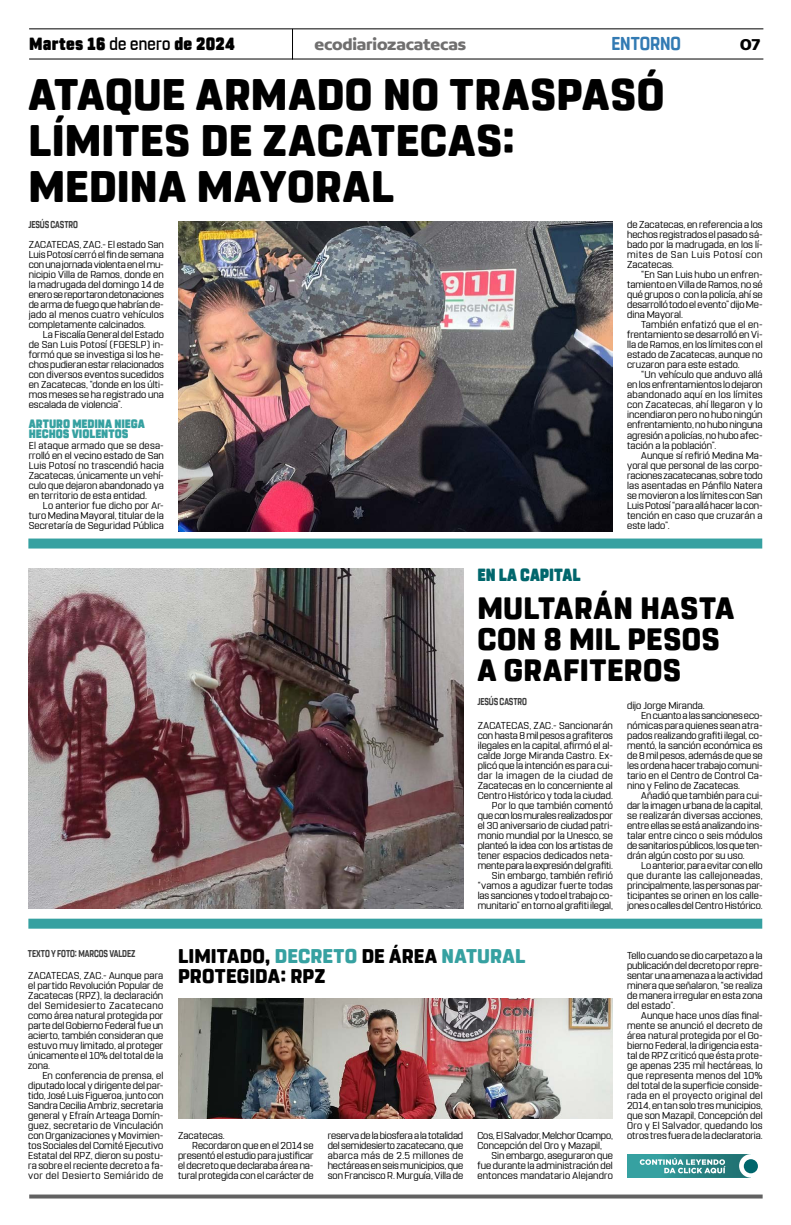
<style>
.page{position:relative;width:791px;height:1225px;background:#fff}
.page>*{position:absolute;margin:0;border:0;box-sizing:border-box;transform-origin:0 0}
.t1{font:800 44px/46px "Rohn Rounded";letter-spacing:.01em;color:#000}
.t2{font:800 30.8px/31px "Rohn Rounded";letter-spacing:.015em;color:#000}
.t3{font:800 19.8px/20px "Rohn Rounded";letter-spacing:.01em;color:#000}
.t4{font:700 18.6px "Rohn Rounded";letter-spacing:-.005em;color:#327ab3;scale:.91 1}
.t5{font:900 17.6px "Rohn Rounded";letter-spacing:.02em;color:#000;scale:.91 1}
.t6{font:900 17.6px "Rohn Rounded";color:#00666c;scale:.87 1}
.t7{font:700 16.9px "Concord";letter-spacing:-.01em;color:#706f6f}
.t8{font:700 16.9px "Concord";color:#000}
.t9{font:900 12.1px/10px "Rohn Rounded";color:#36a1a1;scale:.91 1}
.t10{font:10px/10px "Rohn Rounded";letter-spacing:.005em;color:#000;text-align:justify}
.t11{font:10px "Rohn Rounded";letter-spacing:-.015em;color:#000}
.t12{font:10px "Rohn Rounded";letter-spacing:.03em;color:#000}
.t13{font:700 9.9px "Rohn Rounded";letter-spacing:-.005em;color:#3d3d3d;scale:.79 1}
.s1{font-weight:500}
.s2{color:#36a1a1}
</style>
<div class="page">
<hr style="left:29px;top:28px;width:734px;height:1px;background:#000">
<hr style="left:29px;top:59px;width:734px;height:1px;background:#000">
<hr style="left:292px;top:29px;width:1px;height:31px;background:#000">
<div style="left:28px;top:538px;width:734px;height:10px;background:#36a1a1"></div>
<div style="left:28px;top:918px;width:734px;height:10px;background:#36a1a1"></div>
<svg style="left:29px;top:1194px;width:734px;height:4px;background:#757575"></svg>
<img style="left:178px;top:221px;width:435px;height:310px">
<img style="left:29px;top:568px;width:435px;height:340px">
<img style="left:178px;top:998px;width:435px;height:120px">
<div style="left:627px;top:1153px;width:123px;height:24px;background:#36a1a1"></div>
<svg style="left:640px;top:1154px;width:118px;height:23px"></svg>
<h3 class="t5" style="left:29px;top:33px;width:228px">Martes 16 <span class="s1">de enero</span> de 2024</h3>
<h3 class="t7" style="left:314px;top:34px;width:153px">ecodiariozacatecas</h3>
<h3 class="t4" style="left:611px;top:32px;width:78px">ENTORNO</h3>
<h3 class="t8" style="left:740px;top:34px;width:22px">07</h3>
<h1 class="t1" style="left:29px;top:72px;width:637px">ATAQUE ARMADO NO TRASPASÓ<br>LÍMITES DE ZACATECAS:<br>MEDINA MAYORAL</h1>
<p class="t13" style="left:28px;top:219px;width:64px">JESÚS CASTRO</p>
<p class="t10" style="left:29px;top:240px;width:137px">ZACATECAS, ZAC.- El estado San Luis Potosí cerró el fin de semana con una jornada violenta en el mu&shy;nicipio Villa de Ramos, donde en la madrugada del domingo 14 de enero se reportaron detonaciones de arma de fuego que habrían de&shy;jado al menos cuatro vehículos completamente calcinados.</p>
<p class="t10" style="left:29px;top:330px;width:137px;text-indent:14px">La Fiscalía General del Estado de San Luis Potosí (FGESLP) in&shy;formó que se investiga si los he&shy;chos pudieran estar relacionados con diversos eventos sucedidos en Zacatecas, “donde en los últi&shy;mos meses se ha registrado una escalada de violencia”.</p>
<p class="t9" style="left:29px;top:419px;width:129px">ARTURO MEDINA NIEGA<br>HECHOS VIOLENTOS</p>
<p class="t10" style="left:29px;top:440px;width:137px">El ataque armado que se desa&shy;rrolló en el vecino estado de San Luis Potosí no trascendió hacia Zacatecas, únicamente un vehí&shy;culo que dejaron abandonado ya en territorio de esta entidad.</p>
<p class="t10" style="left:29px;top:500px;width:137px;text-indent:14px">Lo anterior fue dicho por Ar&shy;turo Medina Mayoral, titular de la Secretaría de Seguridad Pública</p>
<p class="t10" style="left:627px;top:220px;width:137px">de Zacatecas, en referencia a los hechos registrados el pasado sá&shy;bado por la madrugada, en los lí&shy;mites de San Luis Potosí con Zacatecas.</p>
<p class="t10" style="left:627px;top:270px;width:137px;text-indent:14px">“En San Luis hubo un enfren&shy;tamiento en Villa de Ramos, no sé qué grupos o con la policía, ahí se desarrolló todo el evento” dijo Me&shy;dina Mayoral.</p>
<p class="t10" style="left:627px;top:320px;width:137px;text-indent:14px">También enfatizó que el en&shy;frentamiento se desarrolló en Vi&shy;lla de Ramos, en los límites con el estado de Zacatecas, aunque no cruzaron para este estado.</p>
<p class="t10" style="left:627px;top:370px;width:137px;text-indent:14px">“Un vehículo que anduvo allá en los enfrentamientos lo dejaron abandonado aquí en los límites con Zacatecas, ahí llegaron y lo incendiaron pero no hubo ningún enfrentamiento, no hubo ninguna agresión a policías, no hubo afec&shy;tación a la población”.</p>
<p class="t10" style="left:627px;top:450px;width:137px;text-indent:14px">Aunque sí refirió Medina Ma&shy;yoral que personal de las corpo&shy;raciones zacatecanas, sobre todo las asentadas en Pánfilo Natera se movieron a los límites con San Luis Potosí “para allá hacer la con&shy;tención en caso que cruzarán a este lado”.</p>
<p class="t13" style="left:28px;top:947px;width:138px">TEXTO Y FOTO: MARCOS VALDEZ</p>
<p class="t10" style="left:28px;top:970px;width:137px">ZACATECAS, ZAC.- Aunque para el partido Revolución Popular de Zacatecas (RPZ), la declaración del Semidesierto Zacatecano como área natural protegida por parte del Gobierno Federal fue un acierto, también consideran que estuvo muy limitado, al proteger únicamente el 10% del total de la zona.</p>
<p class="t10" style="left:28px;top:1070px;width:137px;text-indent:14px">En conferencia de prensa, el diputado local y dirigente del par&shy;tido, José Luis Figueroa, junto con Sandra Cecilia Ambriz, secretaria general y Efraín Arteaga Domín&shy;guez, secretario de Vinculación con Organizaciones y Movimien&shy;tos Sociales del Comité Ejecutivo Estatal del RPZ, dieron su postu&shy;ra sobre el reciente decreto a fa&shy;vor del Desierto Semiárido de</p>
<h3 class="t6" style="left:477px;top:565px;width:120px">EN LA CAPITAL</h3>
<h2 class="t2" style="left:477px;top:593px;width:258px">MULTARÁN HASTA<br>CON 8 MIL PESOS<br>A GRAFITEROS</h2>
<p class="t10" style="left:627px;top:700px;width:79px">dijo Jorge Miranda.</p>
<p class="t11" style="left:641px;top:709px;width:123px">En cuanto a las sanciones eco-</p>
<p class="t10" style="left:627px;top:720px;width:137px">nómicas para quienes sean atra-</p>
<p class="t10" style="left:627px;top:730px;width:137px">pados realizando grafiti ilegal, co-</p>
<p class="t10" style="left:627px;top:740px;width:137px">mentó, la sanción económica es</p>
<p class="t10" style="left:627px;top:750px;width:137px">de 8 mil pesos, además de que se</p>
<p class="t10" style="left:627px;top:760px;width:137px">les ordena hacer trabajo comuni-</p>
<p class="t10" style="left:627px;top:770px;width:137px">tario en el Centro de Control Ca-</p>
<p class="t10" style="left:627px;top:780px;width:114px">nino y Felino de Zacatecas.</p>
<p class="t10" style="left:641px;top:790px;width:123px">Añadió que también para cui-</p>
<p class="t10" style="left:627px;top:800px;width:137px">dar la imagen urbana de la capital,</p>
<p class="t10" style="left:627px;top:810px;width:137px">se realizarán diversas acciones,</p>
<p class="t10" style="left:627px;top:820px;width:137px">entre ellas se está analizando ins-</p>
<p class="t10" style="left:627px;top:830px;width:137px">talar entre cinco o seis módulos</p>
<p class="t11" style="left:627px;top:839px;width:137px">de sanitarios públicos, los que ten-</p>
<p class="t10" style="left:627px;top:850px;width:119px">drán algún costo por su uso.</p>
<p class="t10" style="left:641px;top:860px;width:123px">Lo anterior, para evitar con ello</p>
<p class="t12" style="left:627px;top:869px;width:137px">que durante las callejoneadas,</p>
<p class="t10" style="left:627px;top:880px;width:137px">principalmente, las personas par-</p>
<p class="t10" style="left:627px;top:890px;width:137px">ticipantes se orinen en los calle-</p>
<p class="t10" style="left:627px;top:900px;width:137px">jones o calles del Centro Histórico.</p>
<p class="t13" style="left:477px;top:696px;width:64px">JESÚS CASTRO</p>
<p class="t10" style="left:478px;top:720px;width:137px;text-align:right">ZACATECAS, ZAC.- Sancionarán con hasta 8 mil pesos a grafiteros ilegales en la capital, afirmó el al&shy;calde Jorge Miranda Castro. Ex&shy;plicó que la intención es para cui&shy;dar la imagen de la ciudad de<br>Zacatecas en lo concerniente al<br>Centro Histórico y toda la ciudad.<br>Por lo que también comentó que con los murales realizados por el 30 aniversario de ciudad patri&shy;monio mundial por la Unesco, se planteó la idea con los artistas de tener espacios dedicados neta&shy;mente para la expresión del grafiti.<br>Sin embargo, también refirió “vamos a agudizar fuerte todas las sanciones y todo el trabajo co&shy;munitario” en torno al grafiti ilegal,</p>
<h3 class="t3" style="left:178px;top:946px;width:349px">LIMITADO, <span class="s2">DECRETO</span> DE ÁREA <span class="s2">NATURAL<br></span>PROTEGIDA: RPZ</h3>
<p class="t10" style="left:178px;top:1130px;width:48px">Zacatecas.</p>
<p class="t10" style="left:192px;top:1140px;width:123px">Recordaron que en el 2014 se</p>
<p class="t10" style="left:178px;top:1150px;width:137px">presentó el estudio para justificar</p>
<p class="t10" style="left:178px;top:1160px;width:137px">el decreto que declaraba área na-</p>
<p class="t10" style="left:178px;top:1170px;width:137px">tural protegida con el carácter de</p>
<p class="t10" style="left:328px;top:1130px;width:137px">reserva de la biosfera a la totalidad del semidesierto zacatecano, que abarca más de 2.5 millones de hectáreas en seis municipios, que son Francisco R. Murguía, Villa de</p>
<p class="t10" style="left:477px;top:1130px;width:137px">Cos, El Salvador, Melchor Ocampo,<br>Concepción del Oro y Mazapil,</p>
<p class="t10" style="left:477px;top:1150px;width:137px;text-indent:14px">Sin embargo, aseguraron que fue durante la administración del entonces mandatario Alejandro</p>
<p class="t10" style="left:627px;top:950px;width:137px">Tello cuando se dio carpetazo a la publicación del decreto por repre&shy;sentar una amenaza a la actividad minera que señalaron, “se realiza de manera irregular en esta zona del estado”.</p>
<p class="t10" style="left:627px;top:1010px;width:137px;text-indent:14px">Aunque hace unos días final&shy;mente se anunció el decreto de área natural protegida por el Go&shy;bierno Federal, la dirigencia esta&shy;tal de RPZ criticó que ésta prote&shy;ge apenas 235 mil hectáreas, lo que representa menos del 10% del total de la superficie conside&shy;rada en el proyecto original del 2014, en tan solo tres municipios, que son Mazapil, Concepción del Oro y El Salvador, quedando los otros tres fuera de la declaratoria.</p>
</div>
